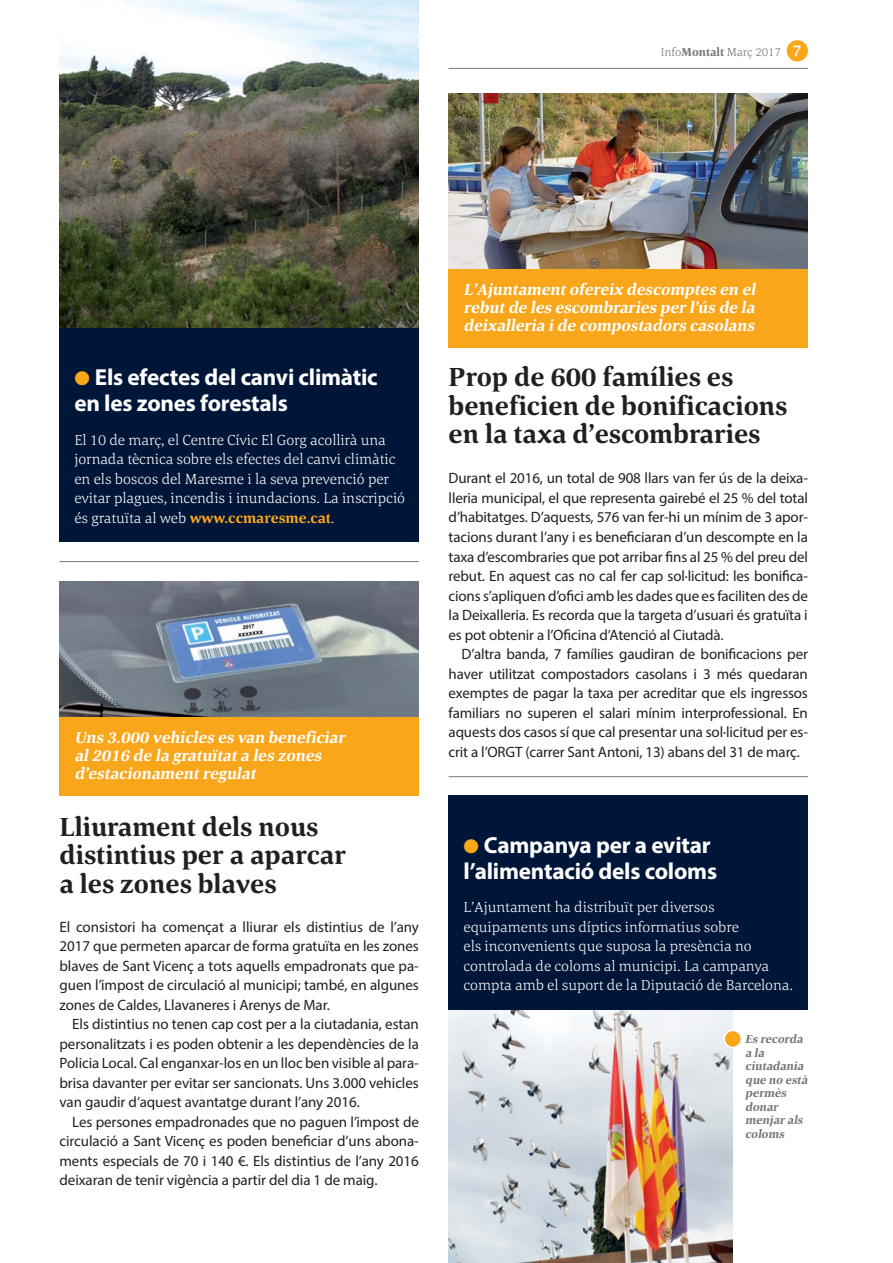
<style>
.page{position:relative;width:893px;height:1263px;background:#fff}
.page>*{position:absolute;margin:0;border:0;box-sizing:border-box;transform-origin:0 0}
.t1{font:700 27px/28.5px "Corda W01";color:#231f20}
.t2{font:700 23.25px/25.5px "Myriad Pro";letter-spacing:-.01em;color:#fff}
.t3{font:italic 700 16.5px/18px "Corda W01";color:#fff}
.t4{font:15px/19.5px "Myriad Pro";letter-spacing:-.005em;color:#231f20;text-align:justify}
.t5{font:300 15px/19.5px "Corda";color:#fff}
.t6{font:700 15px "Corda W01";color:#faa61a}
.t7{font:italic 700 12px/13.5px "Corda W01";color:#757679}
.t8{font:300 12px "Corda";color:#757679}
.s1{font-family:"Corda W01";font-weight:700}
.s2{font-family:"Corda W01";font-weight:700;font-size:16.5px;color:#fff}
.s3{color:#faa61a}
.s4{font-family:"Corda";font-weight:300;color:#fff}
</style>
<div class="page">
<div style="left:787px;top:40px;width:21px;height:21px;background:#faa61a;border-radius:50%"></div>
<hr style="left:449px;top:68px;width:359px;height:1px;background:#757679">
<img style="left:449px;top:94px;width:359px;height:175px">
<div style="left:449px;top:269px;width:359px;height:78px;background:#faa61a"></div>
<img style="left:60px;top:581px;width:359px;height:137px">
<div style="left:60px;top:718px;width:359px;height:78px;background:#faa61a"></div>
<div style="left:60px;top:328px;width:359px;height:214px;background:#001638"></div>
<div style="left:449px;top:796px;width:359px;height:214px;background:#001638"></div>
<img style="left:449px;top:1010px;width:283px;height:253px">
<img style="left:60px;top:0;width:359px;height:328px">
<hr style="left:60px;top:561px;width:359px;height:1px;background:#757679">
<hr style="left:449px;top:776px;width:359px;height:1px;background:#757679">
<div style="left:724px;top:1030px;width:17px;height:17px;background:#faa61a;border-radius:50%"></div>
<div style="left:723px;top:1030px;width:19px;height:18px;border:2px solid #fff;border-radius:50%"></div>
<p class="t8" style="left:661px;top:48px;width:143px">Info<span class="s1">Montalt</span> Març 2017 <span class="s2">7</span></p>
<h2 class="t2" style="left:74px;top:365px;width:305px"><span class="s3">●</span> Els efectes del canvi climàtic en les zones forestals</h2>
<p class="t5" style="left:74px;top:431px;width:332px">El 10 de març, el Centre Cívic El Gorg acollirà una jornada tècnica sobre els efectes del canvi climàtic en els boscos del Maresme i la seva prevenció per evitar plagues, incendis i inundacions. La inscripció</p>
<p class="t6" style="left:74px;top:511px;width:262px"><span class="s4">és gratuïta al web</span> www.ccmaresme.cat<span class="s4">.</span></p>
<p class="t3" style="left:74px;top:729px;width:275px">Uns 3.000 vehicles es van beneficiar al 2016 de la gratuïtat a les zones d’estacionament regulat</p>
<h1 class="t1" style="left:60px;top:814px;width:288px">Lliurament dels nous distintius per a aparcar a les zones blaves</h1>
<p class="t4" style="left:60px;top:919px;width:361px">El consistori ha començat a lliurar els distintius de l’any 2017 que permeten aparcar de forma gratuïta en les zones blaves de Sant Vicenç a tots aquells empadronats que pa&shy;guen l’impost de circulació al municipi; també, en algunes zones de Caldes, Llavaneres i Arenys de Mar.</p>
<p class="t4" style="left:60px;top:1016px;width:361px;text-indent:13px">Els distintius no tenen cap cost per a la ciutadania, estan personalitzats i es poden obtenir a les dependències de la Policia Local. Cal enganxar-los en un lloc ben visible al para&shy;brisa davanter per evitar ser sancionats. Uns 3.000 vehicles van gaudir d’aquest avantatge durant l’any 2016.</p>
<p class="t4" style="left:60px;top:1114px;width:361px;text-indent:13px">Les persones empadronades que no paguen l’impost de circulació a Sant Vicenç es poden beneficiar d’uns abona&shy;ments especials de 70 i 140 €. Els distintius de l’any 2016 deixaran de tenir vigència a partir del dia 1 de maig.</p>
<p class="t3" style="left:463px;top:281px;width:295px">L’Ajuntament ofereix descomptes en el rebut de les escombraries per l’ús de la deixalleria ide compostadors casolans</p>
<h1 class="t1" style="left:449px;top:365px;width:340px">Prop de 600 famílies es beneficien de bonificacions en la taxa d’escombraries</h1>
<p class="t4" style="left:449px;top:470px;width:361px">Durant el 2016, un total de 908 llars van fer ús de la deixa&shy;lleria municipal, el que representa gairebé el 25 % del total d’habitatges. D’aquests, 576 van fer-hi un mínim de 3 apor&shy;tacions durant l’any i es beneficiaran d’un descompte en la taxa d’escombraries que pot arribar fins al 25 % del preu del rebut. En aquest cas no cal fer cap sol·licitud: les bonifica&shy;cions s’apliquen d’ofici amb les dades que es faciliten des de la Deixalleria. Es recorda que la targeta d’usuari és gratuïta i es pot obtenir a l’Oficina d’Atenció al Ciutadà.</p>
<p class="t4" style="left:449px;top:646px;width:361px;text-indent:13px">D’altra banda, 7 famílies gaudiran de bonificacions per haver utilitzat compostadors casolans i 3 més quedaran exemptes de pagar la taxa per acreditar que els ingressos familiars no superen el salari mínim interprofessional. En aquests dos casos sí que cal presentar una sol·licitud per es&shy;crit a l’ORGT (carrer Sant Antoni, 13) abans del 31 de març.</p>
<h2 class="t2" style="left:463px;top:832px;width:255px"><span class="s3">●</span> Campanya per a evitar l’alimentació dels coloms</h2>
<p class="t5" style="left:463px;top:899px;width:331px">L’Ajuntament ha distribuït per diversos equipaments uns díptics informatius sobre<br>els inconvenients que suposa la presència no controlada de coloms al municipi. La campanya compta amb el suport de la Diputació de Barcelona.</p>
<p class="t7" style="left:745px;top:1033px;width:66px">Es recorda a la ciutadania que no està permès donar menj ar als coloms</p>
</div>
